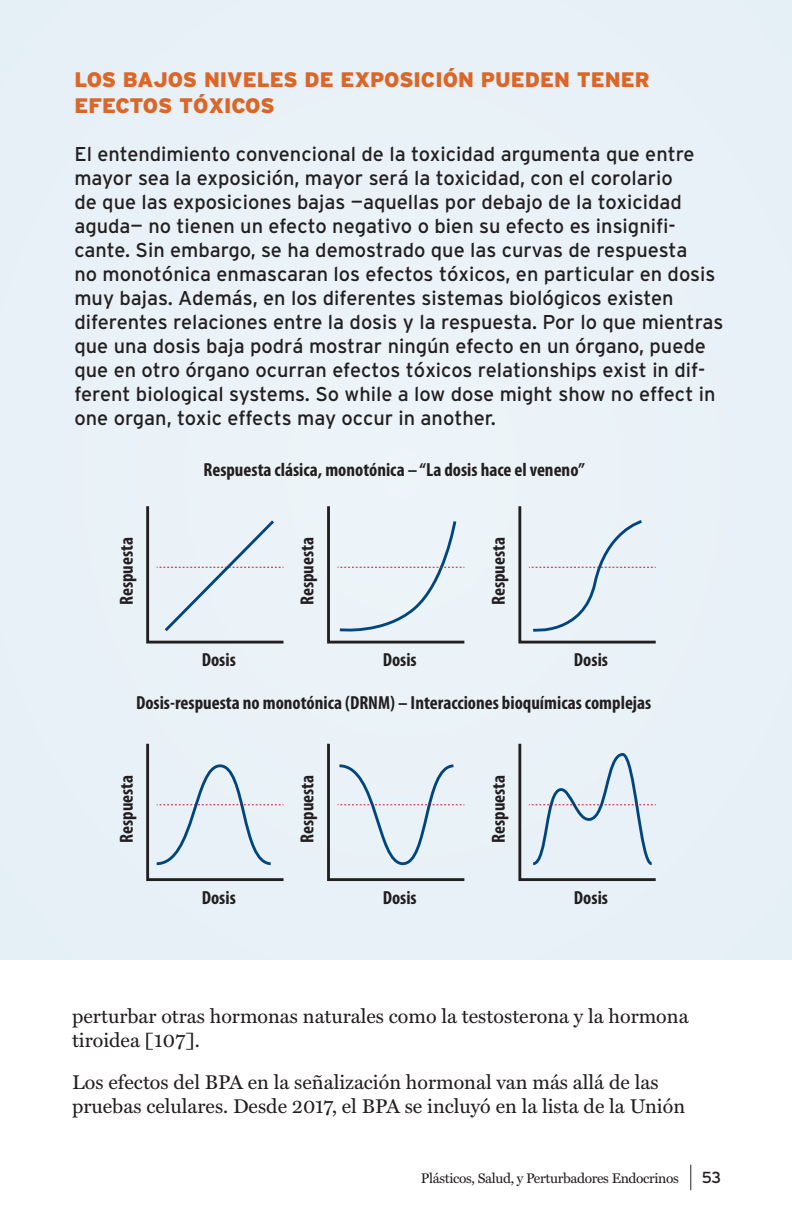
<style>
.page{position:relative;width:792px;height:1224px;background:#fff}
.page>*{position:absolute;margin:0;border:0;box-sizing:border-box;transform-origin:0 0}
.box-heading{font:900 21px/26px "Interstate";color:#dc6627}
.box-body{font:20px/24px "Interstate";color:#231f20}
.body{font:20px/24px "Miller Text";color:#231f20}
.t1{font:700 condensed 19px "Myriad Pro";color:#231f20}
.t2{font:16px "Interstate";color:#231f20}
.t3{font:14px "Miller Text";letter-spacing:-.025em;color:#231f20}
</style>
<div class="page">
<svg style="left:690px;top:1165px;width:1px;height:25px"></svg>
<div style="left:0;top:0;width:792px;height:960px;background:#e8f1f7"></div>
<svg style="left:146px;top:506px;width:138px;height:138px"></svg>
<svg style="left:327px;top:506px;width:138px;height:138px"></svg>
<svg style="left:518px;top:506px;width:138px;height:138px"></svg>
<svg style="left:146px;top:743px;width:138px;height:139px"></svg>
<svg style="left:327px;top:743px;width:138px;height:138px"></svg>
<svg style="left:518px;top:743px;width:138px;height:138px"></svg>
<p class="box-heading" style="left:74px;top:67px;width:577px">LOS BAJOS NIVELES DE EXPOSICIÓN PUEDEN TENER<br>EFECTOS TÓXICOS</p>
<p class="box-body" style="left:74px;top:142px;width:650px">El entendimiento convencional de la toxicidad argumenta que entre mayor sea la exposición, mayor será la toxicidad, con el corolario<br>de que las exposiciones bajas —aquellas por debajo de la toxicidad aguda— no tienen un efecto negativo o bien su efecto es insignifi&shy;cante. Sin embargo, se ha demostrado que las curvas de respuesta<br>no monotónica enmascaran los efectos tóxicos, en particular en dosis muy bajas. Además, en los diferentes sistemas biológicos existen diferentes relaciones entre la dosis y la respuesta. Por lo que mientras que una dosis baja podrá mostrar ningún efecto en un órgano, puede que en otro órgano ocurran efectos tóxicos relationships exist in dif&shy;ferent biological systems. So while a low dose might show no effect in one organ, toxic effects may occur in another.</p>
<p class="t1" style="left:116px;top:605px;width:70px;rotate:-90deg">Respuesta</p>
<p class="t1" style="left:203px;top:459px;width:383px">Respuesta clásica, monotónica – “La dosis hace el veneno”</p>
<p class="t1" style="left:202px;top:649px;width:36px">Dosis</p>
<p class="t1" style="left:297px;top:605px;width:70px;rotate:-90deg">Respuesta</p>
<p class="t1" style="left:383px;top:649px;width:36px">Dosis</p>
<p class="t1" style="left:488px;top:605px;width:70px;rotate:-90deg">Respuesta</p>
<p class="t1" style="left:574px;top:649px;width:36px">Dosis</p>
<p class="t1" style="left:136px;top:693px;width:517px">Dosis-respuesta no monotónica (DRNM) – Interacciones bioquímicas complejas</p>
<p class="t1" style="left:116px;top:843px;width:70px;rotate:-90deg">Respuesta</p>
<p class="t1" style="left:202px;top:887px;width:36px">Dosis</p>
<p class="t1" style="left:297px;top:843px;width:70px;rotate:-90deg">Respuesta</p>
<p class="t1" style="left:383px;top:887px;width:36px">Dosis</p>
<p class="t1" style="left:488px;top:843px;width:70px;rotate:-90deg">Respuesta</p>
<p class="t1" style="left:574px;top:887px;width:36px">Dosis</p>
<p class="body" style="left:72px;top:1004px;width:618px">perturbar otras hormonas naturales como la testosterona y la hormona tiroidea [107].</p>
<p class="body" style="left:72px;top:1070px;width:615px">Los efectos del BPA en la señalización hormonal van más allá de las pruebas celulares. Desde 2017, el BPA se incluyó en la lista de la Unión</p>
<p class="t3" style="left:421px;top:1170px;width:260px">Plásticos, Salud, y Perturbadores Endocrinos</p>
<p class="t2" style="left:702px;top:1168px;width:21px">53</p>
</div>
